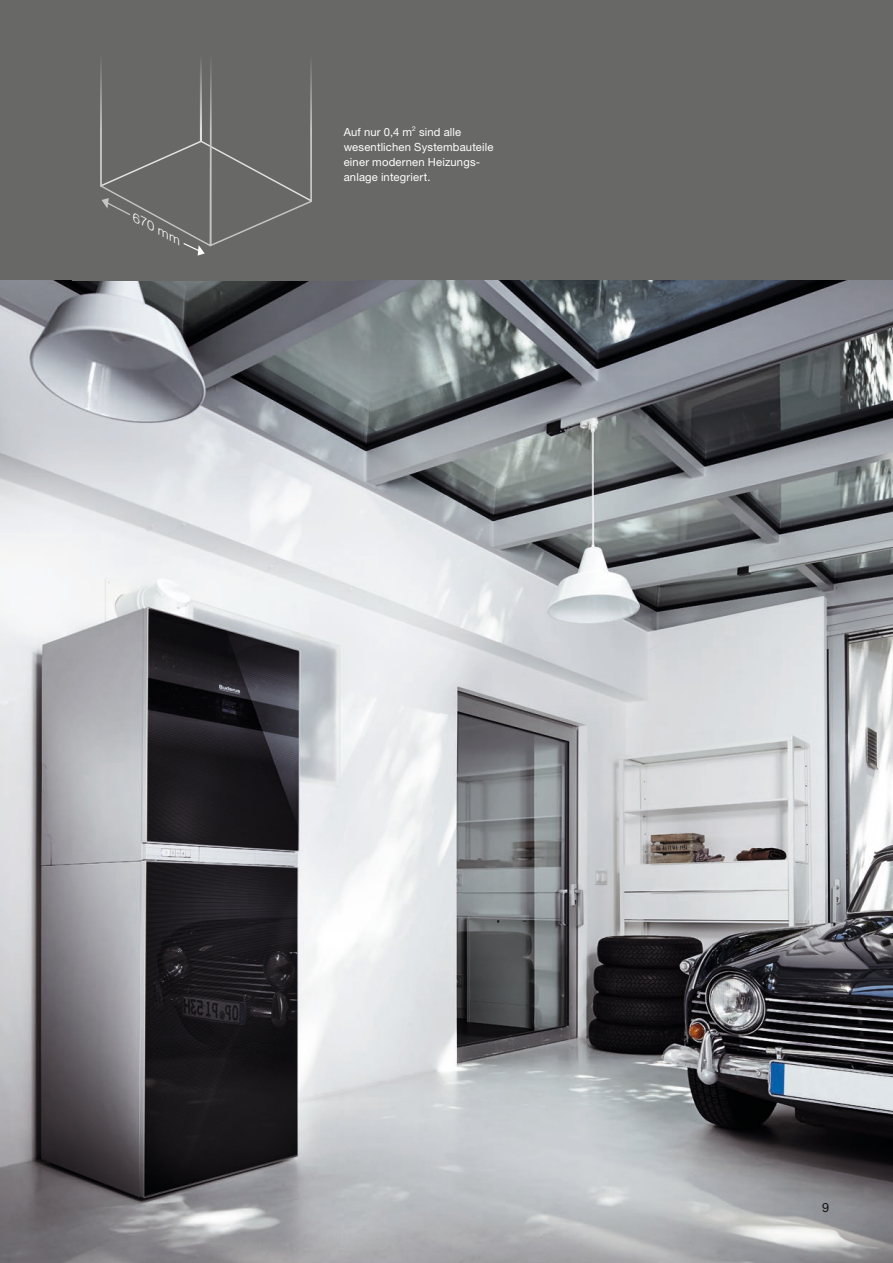
<style>
.page{position:relative;width:893px;height:1263px;background:#fff}
.page>*{position:absolute;margin:0;border:0;box-sizing:border-box;transform-origin:0 0}
.t1{font:12.75px "Helvetica Neue LT Pro";color:#131413}
.t2{font:italic 300 11.4px "Helvetica Neue LT Pro";color:#fff;scale:1.29 1}
.t3{font:11.25px/15px "Helvetica Neue LT Pro";letter-spacing:.015em;color:#fff}
</style>
<div class="page">
<div style="left:1px;top:0;width:892px;height:561px;background:#686867"></div>
<img style="left:0;top:281px;width:893px;height:982px">
<svg style="left:100px;top:61px;width:212px;height:195px"></svg>
<p class="t2" style="left:138px;top:211px;width:43px;rotate:28deg">670 mm</p>
<p class="t3" style="left:344px;top:124px;width:151px">Auf nur 0,4 m<sup>2</sup> sind alle wesentlichen Systembauteile einer modernen Heizungs&shy;anlage integriert.</p>
<p class="t1" style="left:822px;top:1199px;width:9px">9</p>
</div>
